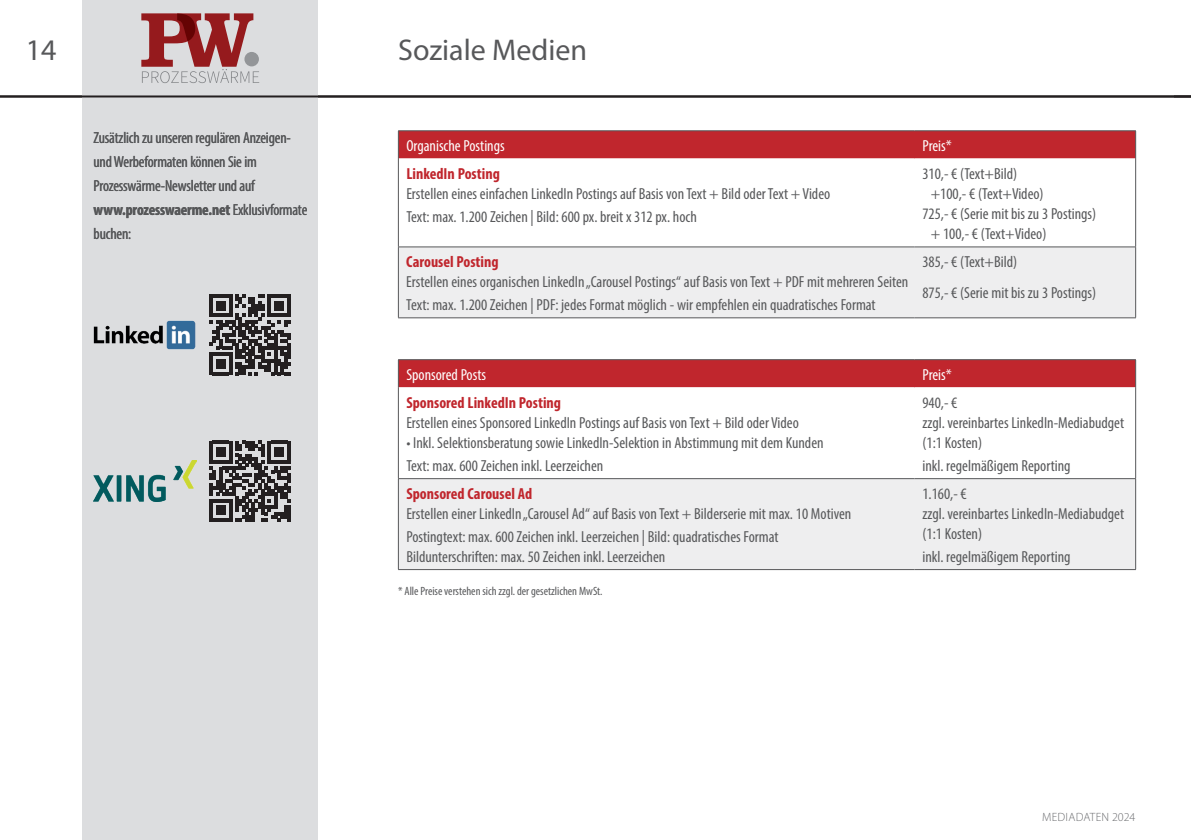
<style>
.page{position:relative;width:1191px;height:840px;background:#fff}
.page>*{position:absolute;margin:0;border:0;box-sizing:border-box;transform-origin:0 0}
.t1{font:30px "Myriad Pro";color:#57585a}
.t2{font:condensed 16px/22.8px "Myriad Pro";color:#57585a}
.t3{font:700 condensed 16px "Myriad Pro";color:#c0262d}
.t4{font:condensed 16px "Myriad Pro";color:#fff}
.t5{font:condensed 12px "Myriad Pro";color:#57585a}
.t6{font:300 12px "Myriad Pro";letter-spacing:.02em;color:#6c6d70}
.s1{font-weight:700}
</style>
<div class="page">
<div style="left:82px;top:0;width:236px;height:839px;background:#dcdddf"></div>
<svg style="left:141px;top:13px;width:118px;height:70px"></svg>
<div style="left:244px;top:52px;width:15px;height:14px;background:#939598;border-radius:50%"></div>
<hr style="left:0;top:95px;width:1191px;height:2px;background:#231f20">
<img style="left:94px;top:460px;width:103px;height:41px">
<img style="left:94px;top:320px;width:101px;height:30px">
<svg style="left:210px;top:294px;width:80px;height:81px"></svg>
<svg style="left:210px;top:440px;width:80px;height:81px"></svg>
<div style="left:399px;top:247px;width:736px;height:70px;background:#eeeeef"></div>
<hr style="left:398px;top:246px;width:516px;height:1px;background:#57585a">
<hr style="left:914px;top:246px;width:221px;height:1px;background:#57585a">
<hr style="left:398px;top:130px;width:516px;height:1px;background:#57585a">
<hr style="left:914px;top:130px;width:221px;height:1px;background:#57585a">
<svg style="left:398px;top:131px;width:738px;height:28px;background:#c02c33"></svg>
<hr style="left:398px;top:159px;width:1px;height:87px;background:#57585a">
<hr style="left:1135px;top:159px;width:1px;height:87px;background:#57585a">
<hr style="left:398px;top:247px;width:1px;height:70px;background:#57585a">
<hr style="left:1135px;top:247px;width:1px;height:70px;background:#57585a">
<hr style="left:398px;top:317px;width:516px;height:1px;background:#57585a">
<hr style="left:914px;top:317px;width:221px;height:1px;background:#57585a">
<div style="left:399px;top:479px;width:736px;height:90px;background:#eeeeef"></div>
<hr style="left:398px;top:478px;width:516px;height:1px;background:#57585a">
<hr style="left:914px;top:478px;width:221px;height:1px;background:#57585a">
<svg style="left:398px;top:359px;width:738px;height:28px;background:#bc282f"></svg>
<hr style="left:398px;top:387px;width:1px;height:91px;background:#57585a">
<hr style="left:1135px;top:387px;width:1px;height:91px;background:#57585a">
<hr style="left:398px;top:478px;width:1px;height:91px;background:#57585a">
<hr style="left:1135px;top:478px;width:1px;height:91px;background:#57585a">
<hr style="left:398px;top:569px;width:516px;height:1px;background:#57585a">
<hr style="left:914px;top:569px;width:221px;height:1px;background:#57585a">
<h1 class="t1" style="left:26px;top:31px;width:32px">14</h1>
<h1 class="t1" style="left:398px;top:31px;width:190px">Soziale Medien</h1>
<p class="t2" style="left:94px;top:125px;width:215px;line-height:24px">Zusätzlich zu unseren regulären Anzeigen&shy;und Werbeformaten können Sie im<br>Prozesswärme-Newsletter und auf <span class="s1">www.prozesswaerme.net</span> Exklusivformate buchen:</p>
<p class="t4" style="left:406px;top:136px;width:100px">Organische Postings</p>
<p class="t4" style="left:922px;top:136px;width:31px">Preis*</p>
<p class="t3" style="left:406px;top:163px;width:95px">LinkedIn Posting</p>
<p class="t2" style="left:406px;top:182px;width:425px">Erstellen eines einfachen LinkedIn Postings auf Basis von Text + Bild oder Text + Video<br>Text: max. 1.200 Zeichen | Bild: 600 px. breit x 312 px. hoch</p>
<p class="t2" style="left:922px;top:162px;width:96px">310,- € (Text+Bild)</p>
<p class="t2" style="left:930px;top:182px;width:114px">+100,- € (Text+Video)</p>
<p class="t2" style="left:922px;top:202px;width:175px">725,- € (Serie mit bis zu 3 Postings)</p>
<p class="t2" style="left:930px;top:222px;width:117px">+ 100,- € (Text+Video)</p>
<p class="t3" style="left:406px;top:251px;width:94px">Carousel Posting</p>
<p class="t2" style="left:406px;top:270px;width:503px">Erstellen eines organischen LinkedIn „Carousel Postings“ auf Basis von Text + PDF mit mehreren Seiten<br>Text: max. 1.200 Zeichen | PDF: jedes Format möglich - wir empfehlen ein quadratisches Format</p>
<p class="t2" style="left:922px;top:245px;width:175px;line-height:31.4px">385,- € (Text+Bild)<br>875,- € (Serie mit bis zu 3 Postings)</p>
<p class="t4" style="left:406px;top:364px;width:81px">Sponsored Posts</p>
<p class="t4" style="left:922px;top:364px;width:31px">Preis*</p>
<p class="t3" style="left:406px;top:392px;width:156px">Sponsored LinkedIn Posting</p>
<p class="t2" style="left:406px;top:410px;width:394px">Erstellen eines Sponsored LinkedIn Postings auf Basis von Text + Bild oder Video</p>
<p class="t2" style="left:406px;top:430px;width:419px">• Inkl. Selektionsberatung sowie LinkedIn-Selektion in Abstimmung mit dem Kunden<br>Text: max. 600 Zeichen inkl. Leerzeichen</p>
<p class="t2" style="left:922px;top:392px;width:203px;line-height:20px">940,- €<br>zzgl. vereinbartes LinkedIn-Mediabudget (1:1 Kosten)</p>
<p class="t2" style="left:922px;top:453px;width:150px">inkl. regelmäßigem Reporting</p>
<p class="t3" style="left:406px;top:483px;width:127px">Sponsored Carousel Ad</p>
<p class="t2" style="left:406px;top:501px;width:446px">Erstellen einer LinkedIn „Carousel Ad“ auf Basis von Text + Bilderserie mit max. 10 Motiven<br>Postingtext: max. 600 Zeichen inkl. Leerzeichen | Bild: quadratisches Format</p>
<p class="t2" style="left:406px;top:544px;width:260px">Bildunterschriften: max. 50 Zeichen inkl. Leerzeichen</p>
<p class="t5" style="left:398px;top:583px;width:206px">* Alle Preise verstehen sich zzgl. der gesetzlichen MwSt.</p>
<p class="t2" style="left:922px;top:483px;width:203px;line-height:20px">1.160,- €<br>zzgl. vereinbartes LinkedIn-Mediabudget (1:1 Kosten)</p>
<p class="t2" style="left:922px;top:544px;width:150px">inkl. regelmäßigem Reporting</p>
<p class="t6" style="left:1042px;top:808px;width:95px">MEDIADATEN 2024</p>
</div>
